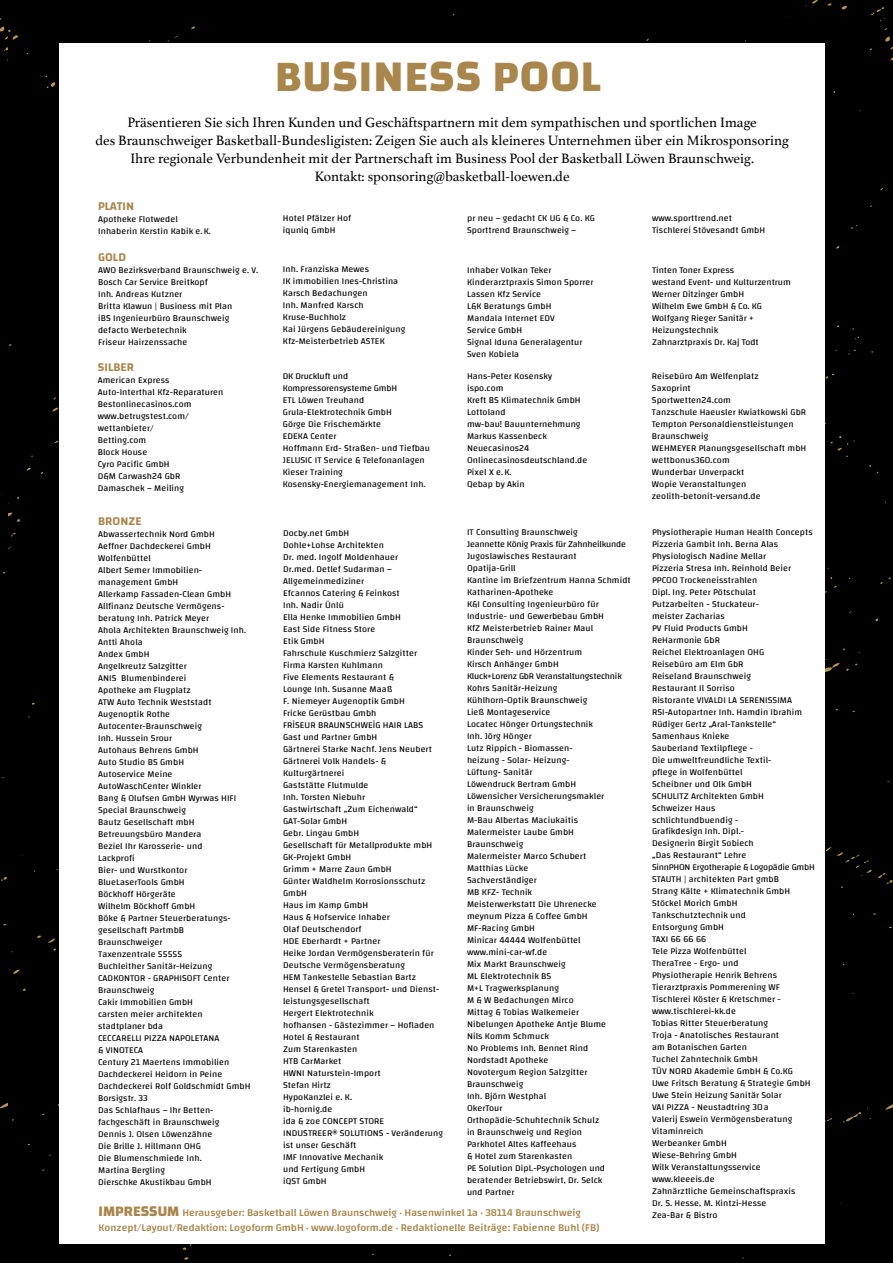
<style>
.page{position:relative;width:893px;height:1263px;background:#000}
.page>*{position:absolute;margin:0;border:0;box-sizing:border-box;transform-origin:0 0}
.t1{font:700 45px "Changa";letter-spacing:.025em;color:#a9864c}
.t2{font:14.25px/18px "Athelas";color:#000;text-align:center}
.t3{font:600 12px "Changa";letter-spacing:.01em;color:#a9864c}
.t4{font:500 10.5px/15px "Changa";color:#a9864c}
.t5{font:9px/12px "Changa";letter-spacing:.01em;color:#000}
.s1{font-weight:700;font-size:15px}
</style>
<div class="page">
<svg style="left:885px;top:1104px;width:8px;height:6px"></svg>
<svg style="left:13px;top:969px;width:7px;height:5px"></svg>
<svg style="left:841px;top:6px;width:6px;height:4px"></svg>
<svg style="left:826px;top:847px;width:5px;height:5px"></svg>
<svg style="left:184px;top:1257px;width:5px;height:3px"></svg>
<svg style="left:52px;top:407px;width:8px;height:9px"></svg>
<svg style="left:37px;top:935px;width:19px;height:16px"></svg>
<svg style="left:880px;top:577px;width:11px;height:7px"></svg>
<svg style="left:179px;top:1243px;width:13px;height:7px"></svg>
<svg style="left:878px;top:873px;width:15px;height:11px"></svg>
<svg style="left:53px;top:391px;width:7px;height:9px"></svg>
<svg style="left:46px;top:75px;width:9px;height:13px"></svg>
<svg style="left:831px;top:436px;width:24px;height:21px"></svg>
<svg style="left:837px;top:852px;width:35px;height:24px"></svg>
<svg style="left:843px;top:1108px;width:28px;height:15px"></svg>
<svg style="left:869px;top:7px;width:24px;height:44px"></svg>
<svg style="left:805px;top:0;width:13px;height:7px"></svg>
<div style="left:60px;top:43px;width:765px;height:1200px;background:#fff"></div>
<svg style="left:0;top:1103px;width:7px;height:6px"></svg>
<svg style="left:0;top:18px;width:18px;height:22px"></svg>
<svg style="left:1px;top:877px;width:6px;height:4px"></svg>
<svg style="left:0;top:495px;width:20px;height:41px"></svg>
<svg style="left:4px;top:47px;width:4px;height:13px"></svg>
<h1 class="t1" style="left:275px;top:49px;width:327px">BUSINESS POOL</h1>
<p class="t2" style="left:95px;top:113px;width:695px">Präsentieren Sie sich Ihren Kunden und Geschäftspartnern mit dem sympathischen und sportlichen Image<br>des Braunschweiger Basketball-Bundesligisten: Zeigen Sie auch als kleineres Unternehmen über ein Mikrosponsoring Ihre regionale Verbundenheit mit der Partnerschaft im Business Pool der Basketball Löwen Braunschweig.<br>Kontakt: sponsoring@basketball-loewen.de</p>
<h3 class="t3" style="left:98px;top:199px;width:38px">PLATIN</h3>
<p class="t5" style="left:98px;top:213px;width:114px">Apotheke Flotwedel<br>Inhaberin Kerstin Kabik e. K.</p>
<p class="t5" style="left:283px;top:212px;width:70px">Hotel Pfälzer Hof iquniq GmbH</p>
<p class="t5" style="left:467px;top:212px;width:129px">pr neu – gedacht CK UG &amp; Co. KG<br>Sporttrend Braunschweig –</p>
<p class="t5" style="left:652px;top:212px;width:114px">www.sporttrend.net<br>Tischlerei Stövesandt GmbH</p>
<h3 class="t3" style="left:98px;top:250px;width:29px">GOLD</h3>
<p class="t5" style="left:98px;top:264px;width:162px">AWO Bezirksverband Braunschweig e. V.<br>Bosch Car Service Breitkopf<br>Inh. Andreas Kutzner<br>Britta Klawun | Business mit Plan<br>iBS Ingenieurbüro Braunschweig defacto Werbetechnik<br>Friseur Hairzenssache</p>
<p class="t5" style="left:283px;top:263px;width:124px">Inh. Franziska Mewes<br>IK immobilien Ines-Christina<br>Karsch Bedachungen<br>Inh. Manfred Karsch<br>Kruse-Buchholz<br>Kai Jürgens Gebäudereinigung<br>Kfz-Meisterbetrieb ASTEK</p>
<p class="t5" style="left:467px;top:264px;width:128px">Inhaber Volkan Teker<br>Kinderarztpraxis Simon Sporrer<br>Lassen Kfz Service<br>L&amp;K Beratungs GmbH<br>Mandala Internet EDV<br>Service GmbH<br>Signal Iduna Generalagentur<br>Sven Kobiela</p>
<p class="t5" style="left:652px;top:264px;width:140px">Tinten Toner Express<br>westand Event- und Kulturzentrum<br>Werner Ditzinger GmbH<br>Wilhelm Ewe GmbH &amp; Co. KG<br>Wolfgang Rieger Sanitär +<br>Heizungstechnik<br>Zahnarztpraxis Dr. Kaj Todt</p>
<h3 class="t3" style="left:98px;top:360px;width:38px">SILBER</h3>
<p class="t5" style="left:98px;top:374px;width:127px">American Express<br>Auto-Interthal Kfz-Reparaturen<br>Bestonlinecasinos.com www.betrugstest.com/ wettanbieter/<br>Betting.com<br>Block House<br>Cyro Pacific GmbH<br>D&amp;M Carwash24 GbR<br>Damaschek – Meiling</p>
<p class="t5" style="left:283px;top:370px;width:149px">DK Druckluft und<br>Kompressorensysteme GmbH<br>ETL Löwen Treuhand<br>Grula-Elektrotechnik GmbH<br>Görge Die Frischemärkte<br>EDEKA Center<br>Hoffmann Erd- Straßen- und Tiefbau<br>JELUSIC IT Service &amp; Telefonanlagen<br>Kieser Training<br>Kosensky-Energiemanagement Inh.</p>
<p class="t5" style="left:467px;top:370px;width:122px">Hans-Peter Kosensky ispo.com<br>Kreft BS Klimatechnik GmbH<br>Lottoland<br>mw-bau! Bauunternehmung<br>Markus Kassenbeck<br>Neuecasinos24<br>Onlinecasinosdeutschland.de<br>Pixel X e. K.<br>Qebap by Akin</p>
<p class="t5" style="left:652px;top:370px;width:156px">Reisebüro Am Welfenplatz<br>Saxoprint<br>Sportwetten24.com<br>Tanzschule Haeusler Kwiatkowski GbR<br>Tempton Personaldienstleistungen<br>Braunschweig<br>WEHMEYER Planungsgesellschaft mbH wettbonus360.com<br>Wunderbar Unverpackt<br>Wopie Veranstaltungen zeolith-betonit-versand.de</p>
<h3 class="t3" style="left:98px;top:514px;width:45px">BRONZE</h3>
<p class="t5" style="left:98px;top:528px;width:154px">Abwassertechnik Nord GmbH<br>Aeffner Dachdeckerei GmbH<br>Wolfenbüttel<br>Albert Semer Immobilien&shy;management GmbH<br>Allerkamp Fassaden-Clean GmbH<br>Allfinanz Deutsche Vermögens&shy;beratung Inh. Patrick Meyer<br>Ahola Architekten Braunschweig Inh.<br>Antti Ahola<br>Andex GmbH<br>Angelkreutz Salzgitter<br>ANIS Blumenbinderei<br>Apotheke am Flugplatz<br>ATW Auto Technik Weststadt<br>Augenoptik Rothe<br>Autocenter-Braunschweig<br>Inh. Hussein Srour<br>Autohaus Behrens GmbH<br>Auto Studio BS GmbH<br>Autoservice Meine<br>AutoWaschCenter Winkler<br>Bang &amp; Olufsen GmbH Wyrwas HIFI<br>Special Braunschweig<br>Bautz Gesellschaft mbH<br>Betreuungsbüro Mandera<br>Beziel Ihr Karosserie- und<br>Lackprofi<br>Bier- und Wurstkontor<br>BlueLaserTools GmbH<br>Böckhoff Hörgeräte<br>Wilhelm Böckhoff GmbH<br>Böke &amp; Partner Steuerberatungs&shy;gesellschaft PartmbB<br>Braunschweiger<br>Taxenzentrale 55555<br>Buchleither Sanitär-Heizung<br>CADKONTOR - GRAPHISOFT Center<br>Braunschweig<br>Cakir Immobilien GmbH<br>carsten meier architekten stadtplaner bda<br>CECCARELLI PIZZA NAPOLETANA<br>&amp; VINOTECA<br>Century 21 Maertens Immobilien<br>Dachdeckerei Heidorn in Peine<br>Dachdeckerei Rolf Goldschmidt GmbH<br>Borsigstr. 33<br>Das Schlafhaus – Ihr Betten&shy;fachgeschäft in Braunschweig<br>Dennis J. Olsen Löwenzähne<br>Die Brille J. Hillmann OHG<br>Die Blumenschmiede Inh.<br>Martina Bergling<br>Dierschke Akustikbau GmbH</p>
<p class="t5" style="left:283px;top:527px;width:161px">Docby.net GmbH<br>Dohle+Lohse Architekten<br>Dr. med. Ingolf Moldenhauer<br>Dr.med. Detlef Sudarman –<br>Allgemeinmediziner<br>Efcannos Catering &amp; Feinkost<br>Inh. Nadir Ünlü<br>Ella Henke Immobilien GmbH<br>East Side Fitness Store<br>Etik GmbH<br>Fahrschule Kuschmierz Salzgitter<br>Firma Karsten Kuhlmann<br>Five Elements Restaurant &amp;<br>Lounge Inh. Susanne Maaß<br>F. Niemeyer Augenoptik GmbH<br>Fricke Gerüstbau Gmbh<br>FRİSEUR BRAUNSCHWEİG HAIR LABS<br>Gast und Partner GmbH<br>Gärtnerei Starke Nachf. Jens Neubert<br>Gärtnerei Volk Handels- &amp;<br>Kulturgärtnerei<br>Gaststätte Flutmulde<br>Inh. Torsten Niebuhr<br>Gastwirtschaft „Zum Eichenwald“<br>GAT-Solar GmbH<br>Gebr. Lingau GmbH<br>Gesellschaft für Metallprodukte mbH<br>GK-Projekt GmbH<br>Grimm + Marre Zaun GmbH<br>Günter Waldhelm Korrosionsschutz<br>GmbH<br>Haus im Kamp GmbH<br>Haus &amp; Hofservice Inhaber<br>Olaf Deutschendorf<br>HDE Eberhardt + Partner<br>Heike Jordan Vermögensberaterin für<br>Deutsche Vermögensberatung<br>HEM Tankestelle Sebastian Bartz<br>Hensel &amp; Gretel Transport- und Dienst&shy;leistungsgesellschaft<br>Hergert Elektrotechnik<br>hofhansen - Gästezimmer – Hofladen<br>Hotel &amp; Restaurant<br>Zum Starenkasten<br>HTB CarMarket<br>HWNI Naturstein-Import<br>Stefan Hirtz<br>HypoKanzlei e. K.<br>ib-hornig.de<br>ida &amp; zoe CONCEPT STORE<br>INDUSTREER® SOLUTIONS - Veränderung ist unser Geschäft<br>IMF Innovative Mechanik<br>und Fertigung GmbH<br>iQST GmbH</p>
<p class="t5" style="left:467px;top:526px;width:165px">IT Consulting Braunschweig<br>Jeannette König Praxis für Zahnheilkunde<br>Jugoslawisches Restaurant<br>Opatija-Grill<br>Kantine im Briefzentrum Hanna Schmidt<br>Katharinen-Apotheke<br>K&amp;I Consulting Ingenieurbüro für<br>Industrie- und Gewerbebau GmbH<br>KfZ Meisterbetrieb Rainer Maul<br>Braunschweig<br>Kinder Seh- und Hörzentrum<br>Kirsch Anhänger GmbH<br>Kluck+Lorenz GbR Veranstaltungstechnik<br>Kohrs Sanitär-Heizung<br>Kühlhorn-Optik Braunschweig<br>Ließ Montageservice<br>Locatec Hönger Ortungstechnik<br>Inh. Jörg Hönger<br>Lutz Rippich - Biomassen-<br>heizung - Solar- Heizung-<br>Lüftung- Sanitär<br>Löwendruck Bertram GmbH<br>Löwensicher Versicherungsmakler<br>in Braunschweig<br>M-Bau Albertas Maciukaitis<br>Malermeister Laube GmbH<br>Braunschweig<br>Malermeister Marco Schubert<br>Matthias Lücke<br>Sachverständiger<br>MB KFZ- Technik<br>Meisterwerkstatt Die Uhrenecke meynum Pizza &amp; Coffee GmbH<br>MF-Racing GmbH<br>Minicar 44444 Wolfenbüttel www.mini-car-wf.de<br>Mix Markt Braunschweig<br>ML Elektrotechnik BS<br>M+L Tragwerksplanung<br>M &amp; W Bedachungen Mirco<br>Mittag &amp; Tobias Walkemeier<br>Nibelungen Apotheke Antje Blume<br>Nils Komm Schmuck<br>No Problems Inh. Bennet Rind<br>Nordstadt Apotheke<br>Novotergum Region Salzgitter<br>Braunschweig<br>Inh. Björn Westphal<br>OkerTour<br>Orthopädie-Schuhtechnik Schulz<br>in Braunschweig und Region<br>Parkhotel Altes Kaffeehaus<br>&amp; Hotel zum Starenkasten<br>PE Solution Dipl.-Psychologen und beratender Betriebswirt, Dr. Selck<br>und Partner</p>
<p class="t5" style="left:652px;top:525px;width:164px">Physiotherapie Human Health Concepts<br>Pizzeria Gambit Inh. Berna Alas<br>Physiologisch Nadine Mellar<br>Pizzeria Stresa Inh. Reinhold Beier<br>PPCOO Trockeneisstrahlen<br>Dipl. Ing. Peter Pötschulat<br>Putzarbeiten - Stuckateur-<br>meister Zacharias<br>PV Fluid Products GmbH<br>ReHarmonie GbR<br>Reichel Elektroanlagen OHG<br>Reisebüro am Elm GbR<br>Reiseland Braunschweig<br>Restaurant Il Sorriso<br>Ristorante VIVALDI LA SERENISSIMA<br>RSI-Autopartner Inh. Hamdin Ibrahim<br>Rüdiger Gertz „Aral-Tankstelle“<br>Samenhaus Knieke<br>Sauberland Textilpflege -<br>Die umweltfreundliche Textil-<br>pflege in Wolfenbüttel<br>Scheibner und Olk GmbH<br>SCHULITZ Architekten GmbH<br>Schweizer Haus<br>schlichtundbuendig -<br>Grafikdesign Inh. Dipl.-<br>Designerin Birgit Sobiech<br>„Das Restaurant“ Lehre<br>SinnPHON Ergotherapie &amp; Logopädie GmbH<br>STAUTH | architekten Part gmbB<br>Strang Kälte + Klimatechnik GmbH<br>Stöckel Morich GmbH<br>Tankschutztechnik und<br>Entsorgung GmbH<br>TAXI 66 66 66<br>Tele Pizza Wolfenbüttel<br>TheraTree - Ergo- und<br>Physiotherapie Henrik Behrens<br>Tierarztpraxis Pommerening WF<br>Tischlerei Köster &amp; Kretschmer - www.tischlerei-kk.de<br>Tobias Ritter Steuerberatung<br>Troja - Anatolisches Restaurant<br>am Botanischen Garten<br>Tuchel Zahntechnik GmbH<br>TÜV NORD Akademie GmbH &amp; Co.KG<br>Uwe Fritsch Beratung &amp; Strategie GmbH<br>Uwe Stein Heizung Sanitär Solar<br>VAI PIZZA - Neustadtring 30 a<br>Valerij Eswein Vermögensberatung<br>Vitaminreich<br>Werbeanker GmbH<br>Wiese-Behring GmbH<br>Wilk Veranstaltungsservice www.kleeeis.de<br>Zahnärztliche Gemeinschaftspraxis<br>Dr. S. Hesse, M. Kintzi-Hesse<br>Zea-Bar &amp; Bistro</p>
<p class="t4" style="left:99px;top:1205px;width:502px"><span class="s1">IMPRESSUM</span> Herausgeber: Basketball Löwen Braunschweig · Hasenwinkel 1a · 38114 Braunschweig<br>Konzept/Layout/Redaktion: Logoform GmbH · www.logoform.de · Redaktionelle Beiträge: Fabienne Buhl (FB)</p>
</div>
